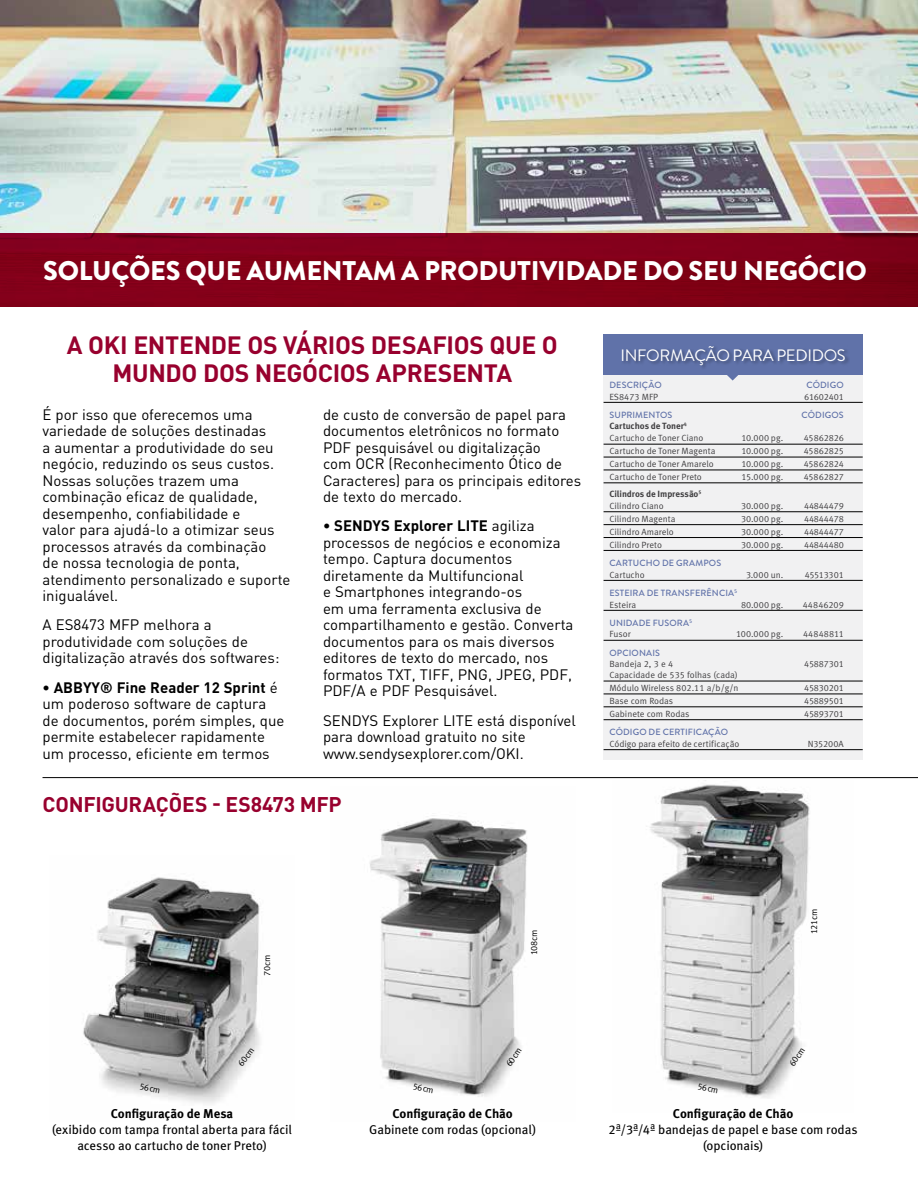
<style>
.page{position:relative;width:918px;height:1188px;background:#fff}
.page>*{position:absolute;margin:0;border:0;box-sizing:border-box;transform-origin:0 0}
.t1{font:900 27px "Brandon Grotesque";letter-spacing:-.01em;color:#fff}
.t2{font:700 24.75px "DIN Pro";letter-spacing:-.015em;color:#98002e}
.t3{font:700 21px "DIN Pro";letter-spacing:-.015em;color:#98002e}
.t4{font:16.5px "Brandon Grotesque";letter-spacing:-.02em;color:#fff}
.t5{font:15px/16.5px "DIN Pro";color:#000}
.t6{font:12.75px/15.8px "Meta Pro";letter-spacing:-.005em;color:#000;text-align:center}
.t7{font:700 12.75px "Meta Pro";letter-spacing:-.005em;color:#000}
.t8{font:9px/11.9px "Meta Pro";letter-spacing:-.005em;color:#414042}
.t9{font:500 9px "Brandon Grotesque";letter-spacing:.015em;color:#6072a9}
.t10{font:9px "Meta Pro";letter-spacing:-.08em;color:#000}
.t11{font:700 9px/11.9px "Meta Pro";letter-spacing:-.005em;color:#414042}
.t12{font:9px "Meta Pro";letter-spacing:-.03em;color:#414042}
.s1{font-weight:700}
.s2{font-weight:400}
</style>
<div class="page">
<img style="left:370px;top:818px;width:158px;height:279px">
<img style="left:0;top:0;width:918px;height:234px">
<div style="left:0;top:234px;width:918px;height:73px;background:#830018"></div>
<img style="left:650px;top:784px;width:160px;height:314px">
<div style="left:604px;top:374px;width:259px;height:386px;background:#f1f1f2"></div>
<hr style="left:604px;top:402px;width:259px;height:1px;background:#000">
<hr style="left:604px;top:444px;width:259px;height:1px;background:#000">
<hr style="left:604px;top:457px;width:259px;height:1px;background:#000">
<hr style="left:604px;top:470px;width:259px;height:1px;background:#000">
<hr style="left:604px;top:483px;width:259px;height:1px;background:#000">
<hr style="left:604px;top:511px;width:259px;height:1px;background:#000">
<hr style="left:604px;top:524px;width:259px;height:1px;background:#000">
<hr style="left:604px;top:537px;width:259px;height:1px;background:#000">
<hr style="left:604px;top:550px;width:259px;height:1px;background:#000">
<hr style="left:604px;top:580px;width:259px;height:1px;background:#000">
<hr style="left:604px;top:610px;width:259px;height:1px;background:#000">
<hr style="left:604px;top:640px;width:259px;height:1px;background:#000">
<hr style="left:604px;top:681px;width:259px;height:1px;background:#000">
<hr style="left:604px;top:694px;width:259px;height:1px;background:#000">
<hr style="left:604px;top:707px;width:259px;height:1px;background:#000">
<hr style="left:604px;top:719px;width:259px;height:1px;background:#000">
<hr style="left:604px;top:749px;width:259px;height:1px;background:#000">
<div style="left:603px;top:335px;width:260px;height:40px;background:#6072a9"></div>
<svg style="left:727px;top:375px;width:11px;height:6px"></svg>
<div style="left:621px;top:345px;width:229px;height:25px;background:#000;opacity:.36"></div>
<hr style="left:43px;top:777px;width:875px;height:1px;background:#000">
<img style="left:83px;top:877px;width:177px;height:227px">
<h1 class="t1" style="left:43px;top:251px;width:825px">SOLUÇÕES QUE AUMENTAM A PRODUTIVIDADE DO SEU NEGÓCIO</h1>
<h2 class="t2" style="left:67px;top:328px;width:493px">A OKI ENTENDE OS VÁRIOS DESAFIOS QUE O</h2>
<h2 class="t2" style="left:112px;top:356px;width:401px">MUNDO DOS NEGÓCIOS APRESENTA</h2>
<p class="t5" style="left:43px;top:405px;width:250px">É por isso que oferecemos uma variedade de soluções destinadas<br>a aumentar a produtividade do seu negócio, reduzindo os seus custos.<br>Nossas soluções trazem uma combinação eficaz de qualidade, desempenho, confiabilidade e<br>valor para ajudá-lo a otimizar seus processos através da combinação<br>de nossa tecnologia de ponta, atendimento personalizado e suporte inigualável.</p>
<p class="t5" style="left:43px;top:616px;width:238px">A ES8473 MFP melhora a produtividade com soluções de digitalização através dos softwares:</p>
<p class="t5" style="left:43px;top:678px;width:243px"><span class="s1">• ABBYY® Fine Reader 12 Sprint</span> é um poderoso software de captura de documentos, porém simples, que permite estabelecer rapidamente um processo, eficiente em termos</p>
<p class="t5" style="left:323px;top:405px;width:260px">de custo de conversão de papel para documentos eletrônicos no formato PDF pesquisável ou digitalização<br>com OCR (Reconhecimento Ótico de Caracteres) para os principais editores de texto do mercado.</p>
<p class="t5" style="left:323px;top:517px;width:252px"><span class="s1">• SENDYS Explorer LITE</span> agiliza processos de negócios e economiza tempo. Captura documentos diretamente da Multifuncional<br>e Smartphones integrando-os<br>em uma ferramenta exclusiva de compartilhamento e gestão. Converta documentos para os mais diversos editores de texto do mercado, nos formatos TXT, TIFF, PNG, JPEG, PDF,<br>PDF/A e PDF Pesquisável.</p>
<p class="t5" style="left:323px;top:711px;width:254px">SENDYS Explorer LITE está disponível para download gratuito no site www.sendysexplorer.com/OKI.</p>
<h3 class="t3" style="left:43px;top:790px;width:301px">CONFIGURAÇÕES - ES8473 MFP</h3>
<p class="t4" style="left:620px;top:344px;width:227px">INFORMAÇÃO PARA PEDIDOS</p>
<p class="t9" style="left:609px;top:378px;width:54px">DESCRIÇÃO</p>
<p class="t9" style="left:806px;top:378px;width:39px">CÓDIGO</p>
<p class="t8" style="left:609px;top:391px;width:50px">ES8473 MFP</p>
<p class="t8" style="left:804px;top:391px;width:41px">61602401</p>
<p class="t9" style="left:609px;top:408px;width:64px">SUPRIMENTOS</p>
<p class="t9" style="left:801px;top:408px;width:44px">CÓDIGOS</p>
<p class="t8" style="left:609px;top:421px;width:96px"><span class="s1">Cartuchos de Toner</span><sup>4<br></sup>Cartucho de Toner Ciano</p>
<p class="t8" style="left:742px;top:433px;width:43px">10.000 pg.</p>
<p class="t8" style="left:804px;top:433px;width:42px">45862826</p>
<p class="t8" style="left:609px;top:445px;width:108px">Cartucho de Toner Magenta</p>
<p class="t8" style="left:742px;top:445px;width:43px">10.000 pg.</p>
<p class="t8" style="left:804px;top:445px;width:42px">45862825</p>
<p class="t8" style="left:609px;top:458px;width:106px">Cartucho de Toner Amarelo</p>
<p class="t8" style="left:742px;top:458px;width:43px">10.000 pg.</p>
<p class="t8" style="left:804px;top:458px;width:42px">45862824</p>
<p class="t8" style="left:609px;top:471px;width:94px">Cartucho de Toner Preto</p>
<p class="t8" style="left:741px;top:471px;width:43px">15.000 pg.</p>
<p class="t8" style="left:804px;top:471px;width:42px">45862827</p>
<p class="t11" style="left:609px;top:488px;width:93px">Cilindros de Impressão<sup>5<br></sup><span class="s2">Cilindro Ciano</span></p>
<p class="t8" style="left:741px;top:500px;width:44px">30.000 pg.</p>
<p class="t8" style="left:804px;top:500px;width:41px">44844479</p>
<p class="t8" style="left:609px;top:513px;width:68px">Cilindro Magenta</p>
<p class="t8" style="left:741px;top:513px;width:44px">30.000 pg.</p>
<p class="t8" style="left:804px;top:513px;width:41px">44844478</p>
<p class="t8" style="left:609px;top:526px;width:66px">Cilindro Amarelo</p>
<p class="t8" style="left:741px;top:526px;width:44px">30.000 pg.</p>
<p class="t8" style="left:804px;top:526px;width:41px">44844477</p>
<p class="t8" style="left:609px;top:539px;width:54px">Cilindro Preto</p>
<p class="t8" style="left:741px;top:539px;width:44px">30.000 pg.</p>
<p class="t8" style="left:804px;top:539px;width:41px">44844480</p>
<p class="t9" style="left:609px;top:556px;width:113px">CARTUCHO DE GRAMPOS</p>
<p class="t8" style="left:609px;top:569px;width:37px">Cartucho</p>
<p class="t8" style="left:746px;top:569px;width:39px">3.000 un.</p>
<p class="t12" style="left:805px;top:569px;width:41px">45513301</p>
<p class="t9" style="left:609px;top:586px;width:129px">ESTEIRA DE TRANSFERÊNCIA<sup>5</sup></p>
<p class="t8" style="left:609px;top:599px;width:28px">Esteira</p>
<p class="t8" style="left:741px;top:599px;width:44px">80.000 pg.</p>
<p class="t8" style="left:803px;top:599px;width:43px">44846209</p>
<p class="t9" style="left:609px;top:616px;width:84px">UNIDADE FUSORA<sup>5</sup></p>
<p class="t8" style="left:609px;top:629px;width:23px">Fusor</p>
<p class="t8" style="left:736px;top:629px;width:49px">100.000 pg.</p>
<p class="t8" style="left:803px;top:629px;width:42px">44848811</p>
<p class="t9" style="left:609px;top:646px;width:52px">OPCIONAIS</p>
<p class="t8" style="left:609px;top:659px;width:65px">Bandeja 2, 3 e 4</p>
<p class="t8" style="left:804px;top:659px;width:41px">45887301</p>
<p class="t8" style="left:609px;top:669px;width:131px;line-height:12.9px">Capacidade de 535 folhas (cada)<br>Módulo Wireless 802.11 a/b/g/n</p>
<p class="t8" style="left:804px;top:682px;width:41px">45830201</p>
<p class="t8" style="left:609px;top:695px;width:65px">Base com Rodas</p>
<p class="t8" style="left:804px;top:695px;width:41px">45889501</p>
<p class="t8" style="left:609px;top:708px;width:82px">Gabinete com Rodas</p>
<p class="t8" style="left:804px;top:708px;width:41px">45893701</p>
<p class="t9" style="left:609px;top:726px;width:120px">CÓDIGO DE CERTIFICAÇÃO</p>
<p class="t8" style="left:609px;top:738px;width:132px">Código para efeito de certificação</p>
<p class="t8" style="left:808px;top:738px;width:38px">N35200A</p>
<p class="t10" style="left:261px;top:976px;width:22px;rotate:-90deg">70 cm</p>
<p class="t10" style="left:528px;top:955px;width:27px;rotate:-90deg">108 cm</p>
<p class="t10" style="left:808px;top:934px;width:27px;rotate:-90deg">121 cm</p>
<p class="t10" style="left:235px;top:1062px;width:23px;rotate:-53deg">60 cm</p>
<p class="t10" style="left:503px;top:1062px;width:23px;rotate:-56deg">60 cm</p>
<p class="t10" style="left:786px;top:1062px;width:23px;rotate:-56deg">60 cm</p>
<p class="t10" style="left:141px;top:1081px;width:22px;rotate:11deg">56 cm</p>
<p class="t10" style="left:414px;top:1081px;width:22px;rotate:11deg">56 cm</p>
<p class="t10" style="left:699px;top:1081px;width:22px;rotate:11deg">56 cm</p>
<p class="t7" style="left:111px;top:1106px;width:124px">Configuração de Mesa</p>
<p class="t6" style="left:52px;top:1122px;width:242px">(exibido com tampa frontal aberta para fácil acesso ao cartucho de toner Preto)</p>
<p class="t7" style="left:392px;top:1106px;width:122px">Configuração de Chão</p>
<p class="t6" style="left:369px;top:1122px;width:168px">Gabinete com rodas (opcional)</p>
<p class="t7" style="left:673px;top:1106px;width:122px">Configuração de Chão</p>
<p class="t6" style="left:609px;top:1122px;width:251px">2ª/3ª/4ª bandejas de papel e base com rodas (opcionais)</p>
</div>
